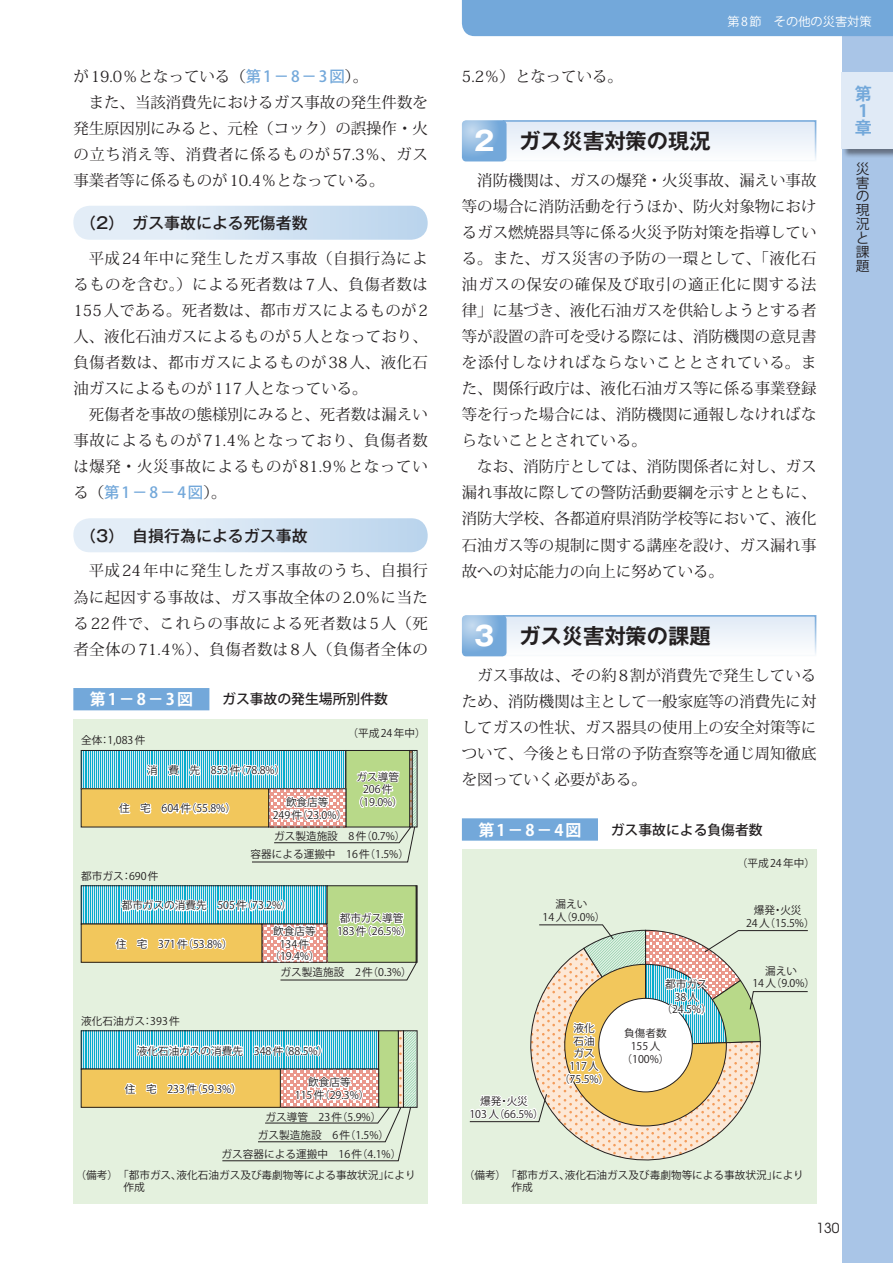
<style>
.page{position:relative;width:893px;height:1263px;background:#fff}
.page>*{position:absolute;margin:0;border:0;box-sizing:border-box;transform-origin:0 0}
.t1{font:700 21.3px "Gothic MB101 Pro De";color:#231f20}
.t2{font:700 16.95px/17px "Koz Go Pro";color:#73a8da}
.t3{font:500 15.9px "Gothic MB101 Pro";color:#231f20}
.t4{font:700 15.9px "Koz Go Pro";letter-spacing:.125em;color:#fff}
.t5{font:15.45px/26.1px "Koz Min Pro";color:#231f20;text-align:justify}
.t6{font:15.45px "Koz Min Pro";letter-spacing:.05em;color:#231f20}
.t7{font:500 15.45px "Koz Go Pro";color:#73a8da}
.t8{font:500 13.8px "Koz Go Pro";color:#231f20}
.t9{font:13.8px/13.8px "Koz Go Pro";color:#231f20}
.t10{font:13.8px "Avant Garde";color:#231f20}
.t11{font:12.15px "Koz Go Pro";color:#fff}
.t12{font:10.65px/12.8px "Koz Go Pro";color:#231f20;text-align:center}
.s1{font-family:"Koz Go Pro";font-weight:500;color:#73a8da}
.s2{font-family:"Koz Min Pro";font-weight:400;color:#231f20}
.s3{font-family:"Gothic MB101 Pro";font-size:26.55px;color:#fff}
</style>
<div class="page">
<div style="left:503px;top:120px;width:313px;height:41px;background:#eef4fa"></div>
<div style="left:503px;top:120px;width:313px;height:41px;border:2px solid #73a8da"></div>
<svg style="left:462px;top:120px;width:45px;height:41px;background:#8cb7e0"></svg>
<div style="left:503px;top:615px;width:313px;height:41px;background:#eef4fa"></div>
<div style="left:503px;top:615px;width:313px;height:41px;border:2px solid #73a8da"></div>
<svg style="left:462px;top:615px;width:45px;height:41px;background:#8cb7e0"></svg>
<div style="left:73px;top:206px;width:355px;height:34px;background:linear-gradient(to right,#ecf2f9,#bdd6ed);border-radius:17px"></div>
<div style="left:73px;top:518px;width:355px;height:34px;background:linear-gradient(to right,#ecf3f9,#bdd6ed);border-radius:17px"></div>
<div style="left:462px;top:849px;width:354px;height:354px;background:#e4f1de"></div>
<div style="left:462px;top:818px;width:136px;height:23px;background:#73a8da"></div>
<svg style="left:515px;top:1122px;width:217px;height:39px"></svg>
<svg style="left:469px;top:924px;width:339px;height:198px"></svg>
<div style="left:73px;top:719px;width:355px;height:484px;background:#e4f1de"></div>
<div style="left:73px;top:688px;width:136px;height:22px;background:#73a8da"></div>
<svg style="left:83px;top:887px;width:30px;height:35px"></svg>
<div style="left:81px;top:885px;width:246px;height:39px;border:1px solid #231f20"></div>
<div style="left:81px;top:924px;width:181px;height:38px;background:#f2c75c"></div>
<svg style="left:83px;top:752px;width:30px;height:35px"></svg>
<div style="left:81px;top:789px;width:188px;height:38px;background:#f2c75c"></div>
<div style="left:81px;top:788px;width:188px;height:39px;border:1px solid #231f20"></div>
<svg style="left:83px;top:1032px;width:30px;height:35px"></svg>
<div style="left:81px;top:1069px;width:199px;height:38px;background:#f2c75c"></div>
<svg style="left:113px;top:750px;width:305px;height:411px"></svg>
<div style="left:842px;top:0;width:51px;height:1263px;background:#a9c5e7"></div>
<div style="left:462px;top:0;width:431px;height:36px;background:#73a8da"></div>
<div style="left:841px;top:72px;width:52px;height:86px;background:#231f20;opacity:.5"></div>
<div style="left:842px;top:72px;width:51px;height:77px;background:#e0eaf6"></div>
<p class="t5" style="left:73px;top:62px;width:296px">が19.0％となっている（<span class="s1">第 1 − 8 − 3 図</span>）。</p>
<p class="t5" style="left:89px;top:88px;width:341px">また、当該消費先におけるガス事故の発生件数を</p>
<p class="t5" style="left:73px;top:114px;width:356px">発生原因別にみると、元栓（コック）の誤操作・火</p>
<p class="t6" style="left:73px;top:143px;width:356px">の立ち消え等、消費者に係るものが57.3％、ガス</p>
<p class="t5" style="left:73px;top:167px;width:313px">事業者等に係るものが10.4％となっている。</p>
<p class="t3" style="left:80px;top:210px;width:229px">（2）　ガス事故による死傷者数</p>
<p class="t5" style="left:73px;top:245px;width:356px;text-indent:15px">平成24年中に発生したガス事故（自損行為によるものを含む。）による死者数は7人、負傷者数は155人である。死者数は、都市ガスによるものが2人、液化石油ガスによるものが5人となっており、負傷者数は、都市ガスによるものが38人、液化石油ガスによるものが117人となっている。</p>
<p class="t5" style="left:73px;top:401px;width:356px;text-indent:15px">死傷者を事故の態様別にみると、死者数は漏えい事故によるものが71.4％となっており、負傷者数は爆発・火災事故によるものが81.9％となってい</p>
<p class="t7" style="left:73px;top:483px;width:155px"><span class="s2">る（</span>第1−8−4図<span class="s2">）。</span></p>
<p class="t3" style="left:80px;top:523px;width:229px">（3）　自損行為によるガス事故</p>
<p class="t5" style="left:73px;top:557px;width:356px;text-indent:15px">平成24年中に発生したガス事故のうち、自損行為に起因する事故は、ガス事故全体の2.0％に当たる22件で、これらの事故による死者数は5人（死者全体の71.4％）、負傷者数は8人（負傷者全体の</p>
<p class="t4" style="left:90px;top:689px;width:105px">第1−8−3図</p>
<p class="t8" style="left:222px;top:690px;width:167px">ガス事故の発生場所別件数</p>
<p class="t12" style="left:81px;top:734px;width:66px">全体：1,083件</p>
<p class="t12" style="left:347px;top:727px;width:80px">（平成24年中）</p>
<p class="t12" style="left:147px;top:764px;width:140px">消　費　先　853件（78.8%）</p>
<p class="t12" style="left:119px;top:802px;width:118px">住　宅　604件（55.8%）</p>
<p class="t12" style="left:273px;top:796px;width:76px">飲食店等<br>249件（23.0%）</p>
<p class="t12" style="left:353px;top:771px;width:52px">ガス導管<br>206件（19.0%）</p>
<p class="t12" style="left:274px;top:830px;width:133px">ガス製造施設　8件（0.7%）</p>
<p class="t12" style="left:81px;top:870px;width:79px">都市ガス：690件</p>
<p class="t12" style="left:251px;top:848px;width:160px">容器による運搬中　16件（1.5%）</p>
<p class="t12" style="left:122px;top:899px;width:172px">都市ガスの消費先　505件（73.2%）</p>
<p class="t12" style="left:116px;top:938px;width:118px">住　宅　371件（53.8%）</p>
<p class="t12" style="left:269px;top:925px;width:52px">飲食店等<br>134件（19.4%）</p>
<p class="t12" style="left:337px;top:912px;width:76px;text-align:left">都市ガス導管<br>183件（26.5%）</p>
<p class="t12" style="left:81px;top:1015px;width:100px">液化石油ガス：393件</p>
<p class="t12" style="left:281px;top:966px;width:133px">ガス製造施設　2件（0.3%）</p>
<p class="t12" style="left:137px;top:1044px;width:193px">液化石油ガスの消費先　348件（88.5%）</p>
<p class="t12" style="left:125px;top:1083px;width:118px">住　宅　233件（59.3%）</p>
<p class="t12" style="left:295px;top:1076px;width:76px">飲食店等<br>115件（29.3%）</p>
<p class="t12" style="left:265px;top:1110px;width:117px">ガス導管　23件（5.9%）</p>
<p class="t12" style="left:258px;top:1129px;width:133px">ガス製造施設　6件（1.5%）</p>
<p class="t12" style="left:222px;top:1148px;width:181px">ガス容器による運搬中　16件（4.1%）</p>
<p class="t12" style="left:123px;top:1169px;width:294px;text-align:left;text-indent:-48px">（備考）　「都市ガス、液化石油ガス及び毒劇物等による事故状況」により作成</p>
<p class="t5" style="left:462px;top:62px;width:163px">5.2％）となっている。</p>
<p class="t11" style="left:727px;top:14px;width:146px">第 8 節　その他の災害対策</p>
<h1 class="t1" style="left:474px;top:123px;width:238px"><span class="s3">2</span> ガス災害対策の現況</h1>
<p class="t5" style="left:462px;top:167px;width:356px;text-indent:15px">消防機関は、ガスの爆発・火災事故、漏えい事故等の場合に消防活動を行うほか、防火対象物におけるガス燃焼器具等に係る火災予防対策を指導している。また、ガス災害の予防の一環として、「液化石油ガスの保安の確保及び取引の適正化に関する法律」に基づき、液化石油ガスを供給しようとする者等が設置の許可を受ける際には、消防機関の意見書を添付しなければならないこととされている。また、関係行政庁は、液化石油ガス等に係る事業登録等を行った場合には、消防機関に通報しなければならないこととされている。</p>
<p class="t5" style="left:462px;top:453px;width:356px;text-indent:15px">なお、消防庁としては、消防関係者に対し、ガス漏れ事故に際しての警防活動要綱を示すとともに、消防大学校、各都道府県消防学校等において、液化石油ガス等の規制に関する講座を設け、ガス漏れ事故への対応能力の向上に努めている。</p>
<h1 class="t1" style="left:474px;top:618px;width:238px"><span class="s3">3</span> ガス災害対策の課題</h1>
<p class="t5" style="left:462px;top:661px;width:356px;text-indent:15px">ガス事故は、その約8割が消費先で発生しているため、消防機関は主として一般家庭等の消費先に対してガスの性状、ガス器具の使用上の安全対策等について、今後とも日常の予防査察等を通じ周知徹底を図っていく必要がある。</p>
<p class="t4" style="left:478px;top:819px;width:105px">第1−8−4図</p>
<p class="t8" style="left:611px;top:821px;width:154px">ガス事故による負傷者数</p>
<p class="t12" style="left:543px;top:898px;width:64px">漏えい<br>14人（9.0%）</p>
<p class="t12" style="left:469px;top:1095px;width:76px">爆発・火災<br>103人（66.5%）</p>
<p class="t12" style="left:559px;top:1022px;width:52px">液化<br>石油<br>ガス<br>117人（75.5%）</p>
<p class="t12" style="left:661px;top:978px;width:52px">都市ガス<br>38人（24.5%）</p>
<p class="t12" style="left:622px;top:1027px;width:49px">負傷者数<br>155人（100%）</p>
<p class="t12" style="left:737px;top:857px;width:80px">（平成24年中）</p>
<p class="t12" style="left:746px;top:904px;width:70px">爆発・火災<br>24人（15.5%）</p>
<p class="t12" style="left:752px;top:964px;width:64px">漏えい<br>14人（9.0%）</p>
<p class="t2" style="left:855px;top:86px;width:18px">第<br>1章</p>
<p class="t9" style="left:856px;top:162px;width:15px">災害の現況と課題</p>
<p class="t12" style="left:512px;top:1169px;width:294px;text-align:left;text-indent:-48px">（備考）　「都市ガス、液化石油ガス及び毒劇物等による事故状況」により作成</p>
<p class="t10" style="left:816px;top:1219px;width:24px">130</p>
</div>
